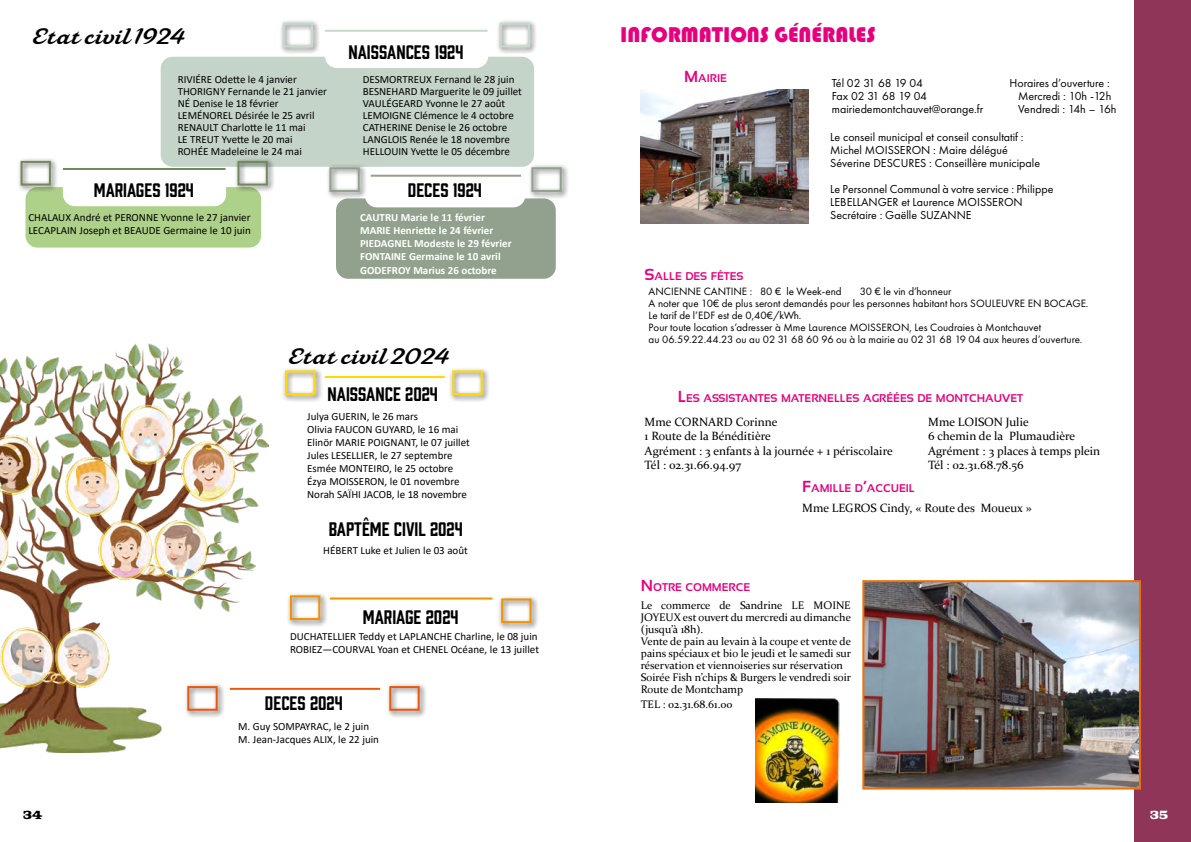
<style>
.page{position:relative;width:1191px;height:842px;background:#fff}
.page>*{position:absolute;margin:0;border:0;box-sizing:border-box;transform-origin:0 0}
.t1{font:22px "Mahalia";letter-spacing:.02em;color:#000}
.t2{font:22px "Bauhaus 93";color:#e6007d}
.t3{font:18px "Prohibition";color:#000}
.t4{font:13px "Freehouse";color:#000}
.t5{font:13px "Freehouse";color:#fff}
.t6{font:12px/13px "Futura PT";color:#000}
.t7{font:12px/14.4px "Constantia";color:#000}
.t8{font:700 11.2px "Sansation";color:#e6007d}
.t9{font:11px/12px "Calibri";color:#000}
.t10{font:11px/12px "Futura PT";color:#000}
.t11{font:11px/12px "Constantia";color:#000}
.t12{font:700 11px/13.2px "Calibri";color:#fff}
.s1{font-size:16px}
</style>
<div class="page">
<div style="left:1134px;top:0;width:57px;height:842px;background:#8f3658"></div>
<img style="left:0;top:343px;width:268px;height:409px">
<div style="left:281px;top:367px;width:42px;height:36px;background:#000;opacity:.75"></div>
<div style="left:285px;top:370px;width:30px;height:25px;border:2px solid #ffd900"></div>
<div style="left:449px;top:367px;width:41px;height:36px;background:#000;opacity:.75"></div>
<div style="left:452px;top:370px;width:30px;height:25px;border:2px solid #ffd900"></div>
<div style="left:184px;top:682px;width:41px;height:36px;background:#000;opacity:.75"></div>
<div style="left:187px;top:686px;width:31px;height:25px;border:2px solid #ea580c"></div>
<div style="left:386px;top:682px;width:41px;height:36px;background:#000;opacity:.75"></div>
<div style="left:389px;top:686px;width:31px;height:25px;border:2px solid #ea580c"></div>
<hr style="left:230px;top:688px;width:150px;height:2px;background:#ea580c">
<div style="left:286px;top:592px;width:42px;height:35px;background:#000;opacity:.75"></div>
<div style="left:290px;top:595px;width:30px;height:25px;border:2px solid #f39200"></div>
<div style="left:498px;top:595px;width:41px;height:36px;background:#000;opacity:.75"></div>
<div style="left:501px;top:598px;width:30px;height:25px;border:2px solid #f39200"></div>
<hr style="left:330px;top:597px;width:162px;height:2px;background:#f39200">
<hr style="left:325px;top:376px;width:120px;height:2px;background:#ffd900">
<div style="left:161px;top:57px;width:373px;height:110px;background:#c5d4c9;border-radius:12px"></div>
<div style="left:325px;top:36px;width:163px;height:32px;background:#fff;border-radius:12px"></div>
<div style="left:279px;top:19px;width:41px;height:36px;background:#000;opacity:.75"></div>
<div style="left:283px;top:23px;width:30px;height:24px;border:2px solid #c4dbcc"></div>
<div style="left:496px;top:19px;width:41px;height:36px;background:#000;opacity:.75"></div>
<div style="left:499px;top:23px;width:31px;height:24px;border:2px solid #c4dbcc"></div>
<hr style="left:325px;top:30px;width:162px;height:2px;background:#c4dbcc">
<div style="left:336px;top:198px;width:220px;height:81px;background:#92a18d;border-radius:12px"></div>
<div style="left:365px;top:173px;width:160px;height:34px;background:#fff;border-radius:12px"></div>
<div style="left:326px;top:164px;width:41px;height:35px;background:#000;opacity:.75"></div>
<div style="left:329px;top:167px;width:31px;height:25px;border:2px solid #92a18d"></div>
<div style="left:528px;top:164px;width:41px;height:35px;background:#000;opacity:.75"></div>
<div style="left:531px;top:167px;width:31px;height:25px;border:2px solid #92a18d"></div>
<hr style="left:371px;top:175px;width:150px;height:2px;background:#92a18d">
<div style="left:26px;top:187px;width:235px;height:61px;background:#aed189;border-radius:12px"></div>
<div style="left:63px;top:175px;width:163px;height:31px;background:#fff;border-radius:12px"></div>
<div style="left:17px;top:157px;width:41px;height:36px;background:#000;opacity:.75"></div>
<div style="left:21px;top:161px;width:30px;height:25px;border:2px solid #718a5c"></div>
<div style="left:234px;top:157px;width:41px;height:36px;background:#000;opacity:.75"></div>
<div style="left:237px;top:161px;width:31px;height:25px;border:2px solid #718a5c"></div>
<hr style="left:63px;top:168px;width:162px;height:2px;background:#718a5c">
<img style="left:640px;top:89px;width:168px;height:135px">
<img style="left:865px;top:583px;width:273px;height:203px">
<div style="left:862px;top:580px;width:279px;height:209px;border:2px solid #ee7203"></div>
<img style="left:755px;top:699px;width:84px;height:104px">
<h1 class="t1" style="left:33px;top:21px;width:154px">Etat civil 1924</h1>
<h2 class="t3" style="left:348px;top:40px;width:116px">NAISSANCES 1924</h2>
<p class="t9" style="left:178px;top:73px;width:151px">RIVIÉRE Odette le 4 janvier<br>THORIGNY Fernande le 21 janvier<br>NÉ Denise le 18 février<br>LEMÉNOREL Désirée le 25 avril<br>RENAULT Charlotte le 11 mai<br>LE TREUT Yvette le 20 mai<br>ROHÉE Madeleine le 24 mai</p>
<p class="t9" style="left:363px;top:73px;width:161px">DESMORTREUX Fernand le 28 juin<br>BESNEHARD Marguerite le 09 juillet<br>VAULÉGEARD Yvonne le 27 août<br>LEMOIGNE Clémence le 4 octobre<br>CATHERINE Denise le 26 octobre<br>LANGLOIS Renée le 18 novembre<br>HELLOUIN Yvette le 05 décembre</p>
<h2 class="t3" style="left:94px;top:178px;width:102px">MARIAGES 1924</h2>
<p class="t9" style="left:28px;top:210px;width:224px;line-height:13.2px">CHALAUX André et PERONNE Yvonne le 27 janvier<br>LECAPLAIN Joseph et BEAUDE Germaine le 10 juin</p>
<h2 class="t3" style="left:408px;top:178px;width:76px">DECES 1924</h2>
<p class="t12" style="left:360px;top:210px;width:153px">CAUTRU Marie le 11 février<br>MARIE Henriette le 24 février<br>PIEDAGNEL Modeste le 29 février<br>FONTAINE Germaine le 10 avril<br>GODEFROY Marius 26 octobre</p>
<h1 class="t1" style="left:289px;top:341px;width:162px">Etat civil 2024</h1>
<h2 class="t3" style="left:327px;top:381px;width:112px">NAISSANCE 2024</h2>
<p class="t9" style="left:307px;top:410px;width:164px;line-height:13px">Julya GUERIN, le 26 mars<br>Olivia FAUCON GUYARD, le 16 mai<br>Elinör MARIE POIGNANT, le 07 juillet<br>Jules LESELLIER, le 27 septembre<br>Esmée MONTEIRO, le 25 octobre<br>Ézya MOISSERON, le 01 novembre<br>Norah SAÏHI JACOB, le 18 novembre</p>
<h2 class="t3" style="left:329px;top:516px;width:136px">BAPTÊME CIVIL 2024</h2>
<p class="t9" style="left:323px;top:544px;width:146px">HÉBERT Luke et Julien le 03 août</p>
<h2 class="t3" style="left:363px;top:604px;width:97px">MARIAGE 2024</h2>
<p class="t9" style="left:290px;top:629px;width:250px;line-height:13px">DUCHATELLIER Teddy et LAPLANCHE Charline, le 08 juin<br>ROBIEZ—COURVAL Yoan et CHENEL Océane, le 13 juillet</p>
<h2 class="t3" style="left:265px;top:691px;width:79px">DECES 2024</h2>
<p class="t9" style="left:238px;top:719px;width:142px;line-height:13px">M. Guy SOMPAYRAC, le 2 juin<br>M. Jean-Jacques ALIX, le 22 juin</p>
<h1 class="t2" style="left:620px;top:23px;width:257px">INFORMATIONS GÉNÉRALES</h1>
<p class="t8" style="left:684px;top:72px;width:44px"><span class="s1">M</span>AIRIE</p>
<p class="t6" style="left:1018px;top:76px;width:100px;text-indent:-9px">Horaires d’ouverture :<br>Mercredi : 10h -12h<br>Vendredi : 14h – 16h</p>
<p class="t6" style="left:830px;top:130px;width:211px">Le conseil municipal et conseil consultatif :<br>Michel MOISSERON : Maire délégué<br>Séverine DESCURES : Conseillère municipale</p>
<p class="t6" style="left:830px;top:182px;width:225px">Le Personnel Communal à votre service : Philippe<br>LEBELLANGER et Laurence MOISSERON<br>Secrétaire : Gaëlle SUZANNE</p>
<p class="t6" style="left:831px;top:76px;width:153px">Tél 02 31 68 19 04<br>Fax 02 31 68 19 04 mairiedemontchauvet@orange.fr</p>
<p class="t8" style="left:644px;top:269px;width:100px"><span class="s1">S</span>ALLE DES FÊTES</p>
<p class="t10" style="left:648px;top:285px;width:195px">ANCIENNE CANTINE : 80 € le Week-end</p>
<p class="t10" style="left:648px;top:285px;width:441px;text-indent:211px">30 € le vin d’honneur<br>A noter que 10€ de plus seront demandés pour les personnes habitant hors SOULEUVRE EN BOCAGE.<br>Le tarif de l’EDF est de 0,40€/kWh.<br>Pour toute location s’adresser à Mme Laurence MOISSERON, Les Coudraies à Montchauvet<br>au 06.59.22.44.23 ou au 02 31 68 60 96 ou à la mairie au 02 31 68 19 04 aux heures d’ouverture.</p>
<p class="t8" style="left:677px;top:392px;width:347px"><span class="s1">L</span> ES ASSISTANTES MATERNELLES AGRÉÉES DE MONTCHAUVET</p>
<p class="t7" style="left:644px;top:414px;width:250px">Mme CORNARD Corinne<br>1 Route de la Bénéditière<br>Agrément : 3 enfants à la journée + 1 périscolaire<br>Tél : 02.31.66.94.97</p>
<p class="t7" style="left:928px;top:414px;width:174px">Mme LOISON Julie<br>6 chemin de la Plumaudière<br>Agrément : 3 places à temps plein<br>Tél : 02.31.68.78.56</p>
<p class="t8" style="left:802px;top:482px;width:114px"><span class="s1">F</span>AMILLE D<span class="s1">’</span>ACCUEIL</p>
<p class="t7" style="left:802px;top:500px;width:231px">Mme LEGROS Cindy, « Route des Moueux »</p>
<p class="t8" style="left:641px;top:581px;width:111px"><span class="s1">N</span> OTRE COMMERCE</p>
<p class="t11" style="left:641px;top:599px;width:212px">Le commerce de Sandrine LE MOINE JOYEUX est ouvert du mercredi au dimanche (jusqu’à 18h).<br>Vente de pain au levain à la coupe et vente de pains spéciaux et bio le jeudi et le samedi sur réservation et viennoiseries sur réservation Soirée Fish n’chips &amp; Burgers le vendredi soir Route de Montchamp</p>
<p class="t11" style="left:641px;top:697px;width:93px">TEL : 02.31.68.61.00</p>
<p class="t4" style="left:23px;top:807px;width:21px">34</p>
<p class="t5" style="left:1149px;top:807px;width:20px">35</p>
</div>
